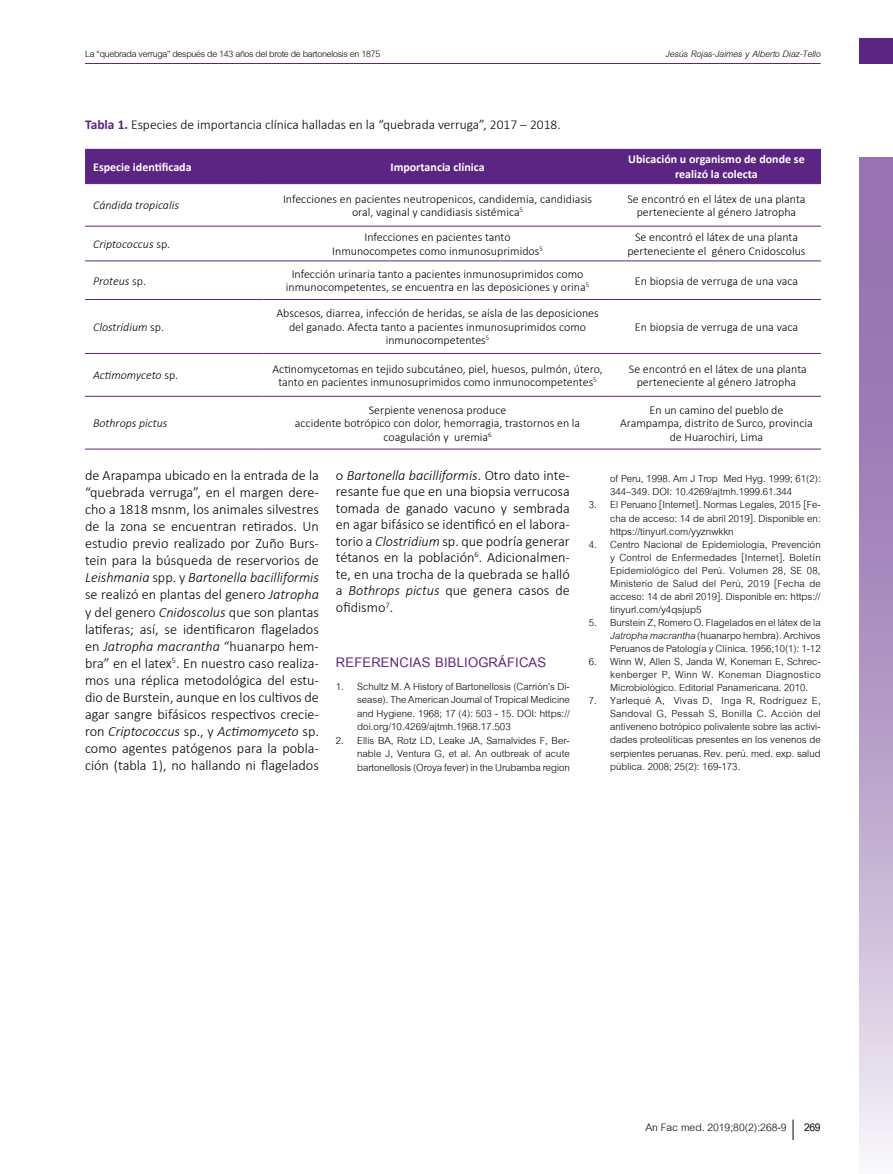
<style>
.page{position:relative;width:893px;height:1174px;background:#fff}
.page>*{position:absolute;margin:0;border:0;box-sizing:border-box;transform-origin:0 0}
.t1{font:700 20.25px "Cordia UPC";letter-spacing:.01em;color:#5c2483}
.t2{font:15.75px "Cordia UPC";color:#000}
.t3{font:15px/13px "Cordia UPC";color:#000;text-align:justify}
.t4{font:300 14.25px/17.1px "Calibri";color:#000;text-align:justify}
.t5{font:300 13.5px "Calibri";color:#000}
.t6{font:13.5px "Cordia UPC";letter-spacing:-.02em;color:#000}
.t7{font:italic 13.5px "Cordia UPC";letter-spacing:-.01em;color:#000}
.t8{font:300 12px/13.5px "Calibri";color:#000;text-align:center}
.t9{font:italic 300 12px "Calibri";color:#000}
.t10{font:700 12px/14.4px "Calibri";color:#fff;text-align:center}
.s1{font-weight:700;color:#5c2483}
.s2{font-style:normal}
.s3{font-style:italic}
.s4{font-weight:700}
</style>
<div class="page">
<svg style="left:859px;top:157px;width:34px;height:998px;background:#b69ec8"></svg>
<div style="left:859px;top:38px;width:34px;height:26px;background:#5c2483"></div>
<hr style="left:85px;top:63px;width:736px;height:1px;background:#5c2483">
<svg style="left:793px;top:1119px;width:1px;height:21px"></svg>
<div style="left:85px;top:149px;width:736px;height:34px;background:#5c2483"></div>
<hr style="left:85px;top:183px;width:178px;height:1px;background:#5c2483">
<hr style="left:263px;top:183px;width:349px;height:1px;background:#5c2483">
<hr style="left:612px;top:183px;width:209px;height:1px;background:#5c2483">
<hr style="left:85px;top:226px;width:178px;height:1px;background:#5c2483">
<hr style="left:263px;top:226px;width:349px;height:1px;background:#5c2483">
<hr style="left:612px;top:226px;width:209px;height:1px;background:#5c2483">
<hr style="left:85px;top:260px;width:178px;height:1px;background:#5c2483">
<hr style="left:263px;top:260px;width:349px;height:1px;background:#5c2483">
<hr style="left:612px;top:260px;width:209px;height:1px;background:#5c2483">
<hr style="left:85px;top:299px;width:178px;height:1px;background:#5c2483">
<hr style="left:263px;top:299px;width:349px;height:1px;background:#5c2483">
<hr style="left:612px;top:299px;width:209px;height:1px;background:#5c2483">
<hr style="left:85px;top:353px;width:178px;height:1px;background:#5c2483">
<hr style="left:263px;top:353px;width:349px;height:1px;background:#5c2483">
<hr style="left:612px;top:353px;width:209px;height:1px;background:#5c2483">
<hr style="left:85px;top:396px;width:178px;height:1px;background:#5c2483">
<hr style="left:263px;top:396px;width:349px;height:1px;background:#5c2483">
<hr style="left:612px;top:396px;width:209px;height:1px;background:#5c2483">
<hr style="left:85px;top:449px;width:178px;height:1px;background:#5c2483">
<hr style="left:263px;top:449px;width:349px;height:1px;background:#5c2483">
<hr style="left:612px;top:449px;width:209px;height:1px;background:#5c2483">
<p class="t6" style="left:85px;top:45px;width:297px">La “quebrada verruga” después de 143 años del brote de bartonelosis en 1875</p>
<p class="t7" style="left:665px;top:45px;width:157px">Jesús Rojas-Jaimes y Alberto Diaz-Tello</p>
<p class="t5" style="left:85px;top:116px;width:477px"><span class="s1">Tabla 1.</span> Especies de importancia clínica halladas en la “quebrada verruga”, 2017 – 2018.</p>
<p class="t10" style="left:93px;top:159px;width:100px">Especie identificada</p>
<p class="t10" style="left:390px;top:159px;width:96px">Importancia clínica</p>
<p class="t10" style="left:628px;top:152px;width:178px">Ubicación u organismo de donde se realizó la colecta</p>
<p class="t9" style="left:93px;top:198px;width:87px">Cándida tropicalis</p>
<p class="t8" style="left:283px;top:192px;width:311px">Infecciones en pacientes neutropenicos, candidemia, candidiasis oral, vaginal y candidiasis sistémica<sup>5</sup></p>
<p class="t8" style="left:628px;top:192px;width:179px">Se encontró en el látex de una planta perteneciente al género Jatropha</p>
<p class="t9" style="left:93px;top:237px;width:79px">Criptococcus <span class="s2">sp.</span></p>
<p class="t8" style="left:332px;top:230px;width:212px">Infecciones en pacientes tanto<br>Inmunocompetes como inmunosuprimidos<sup>5</sup></p>
<p class="t8" style="left:627px;top:230px;width:180px">Se encontró el látex de una planta perteneciente el género Cnidoscolus</p>
<p class="t9" style="left:93px;top:273px;width:54px">Proteus <span class="s2">sp.</span></p>
<p class="t8" style="left:286px;top:267px;width:305px">Infección urinaria tanto a pacientes inmunosuprimidos como inmunocompetentes, se encuentra en las deposiciones y orina<sup>5</sup></p>
<p class="t8" style="left:635px;top:274px;width:165px">En biopsia de verruga de una vaca</p>
<p class="t9" style="left:93px;top:319px;width:72px">Clostridium <span class="s2">sp.</span></p>
<p class="t8" style="left:276px;top:306px;width:324px">Abscesos, diarrea, infección de heridas, se aísla de las deposiciones del ganado. Afecta tanto a pacientes inmunosuprimidos como inmunocompetentes<sup>5</sup></p>
<p class="t8" style="left:635px;top:320px;width:165px">En biopsia de verruga de una vaca</p>
<p class="t9" style="left:93px;top:368px;width:87px">Actimomyceto <span class="s2">sp.</span></p>
<p class="t8" style="left:273px;top:362px;width:332px">Actinomycetomas en tejido subcutáneo, piel, huesos, pulmón, útero, tanto en pacientes inmunosuprimidos como inmunocompetentes<sup>5</sup></p>
<p class="t8" style="left:629px;top:362px;width:179px">Se encontró en el látex de una planta perteneciente al género Jatropha</p>
<p class="t9" style="left:93px;top:416px;width:76px">Bothrops pictus</p>
<p class="t8" style="left:295px;top:403px;width:287px">Serpiente venenosa produce<br>accidente botrópico con dolor, hemorragia, trastornos en la coagulación y uremia<sup>6</sup></p>
<p class="t8" style="left:620px;top:403px;width:194px">En un camino del pueblo de<br>Arampampa, distrito de Surco, provincia de Huarochiri, Lima</p>
<p class="t4" style="left:85px;top:466px;width:235px">de Arapampa ubicado en la entrada de la “quebrada verruga”, en el margen dere&shy;cho a 1818 msnm, los animales silvestres de la zona se encuentran retirados. Un estudio previo realizado por Zuño Burs&shy;tein para la búsqueda de reservorios de <span class="s3">Leishmania</span> spp. y <span class="s3">Bartonella bacilliformis </span>se realizó en plantas del genero <span class="s3">Jatropha </span>y del genero <span class="s3">Cnidoscolus</span> que son plantas latiferas; así, se identificaron flagelados en <span class="s3">Jatropha macrantha</span> “huanarpo hem&shy;bra” en el latex<sup>5</sup>. En nuestro caso realiza&shy;mos una réplica metodológica del estu&shy;dio de Burstein, aunque en los cultivos de agar sangre bifásicos respectivos crecie&shy;ron <span class="s3">Criptococcus</span> sp., y <span class="s3">Actimomyceto</span> sp. como agentes patógenos para la pobla&shy;ción (tabla 1), no hallando ni flagelados</p>
<p class="t4" style="left:336px;top:466px;width:235px;line-height:16.6px">o <span class="s3">Bartonella bacilliformis</span>. Otro dato inte&shy;resante fue que en una biopsia verrucosa tomada de ganado vacuno y sembrada en agar bifásico se identificó en el labora&shy;torio a <span class="s3">Clostridium</span> sp. que podría generar tétanos en la población<sup>6</sup>. Adicionalmen&shy;te, en una trocha de la quebrada se halló a <span class="s3">Bothrops pictus</span> que genera casos de ofidismo<sup>7</sup>.</p>
<h1 class="t1" style="left:336px;top:649px;width:212px">REFERENCIAS BIBLIOGRÁFICAS</h1>
<p class="t3" style="left:357px;top:680px;width:214px;line-height:13.5px;text-indent:-21px">1. Schultz M. A History of Bartonellosis (Carrión’s Di&shy;sease). The American Journal of Tropical Medicine and Hygiene. 1968; 17 (4): 503 - 15. DOI: https:// doi.org/10.4269/ajtmh.1968.17.503</p>
<p class="t3" style="left:357px;top:734px;width:214px;line-height:13.5px;text-indent:-21px">2. Ellis BA, Rotz LD, Leake JA, Samalvides F, Ber&shy;nable J, Ventura G, et al. An outbreak of acute bartonellosis (Oroya fever) in the Urubamba region</p>
<p class="t3" style="left:610px;top:473px;width:212px">of Peru, 1998. Am J Trop Med Hyg. 1999; 61(2):<br>344–349. DOI: 10.4269/ajtmh.1999.61.344</p>
<p class="t3" style="left:610px;top:499px;width:212px;text-indent:-21px">3. El Peruano [Internet]. Normas Legales, 2015 [Fe&shy;cha de acceso: 14 de abril 2019]. Disponible en: https://tinyurl.com/yyznwkkn</p>
<p class="t3" style="left:610px;top:538px;width:212px;text-indent:-21px">4. Centro Nacional de Epidemiologia, Prevención y Control de Enfermedades [Internet]. Boletín Epidemiológico del Perú. Volumen 28, SE 08, Ministerio de Salud del Perú, 2019 [Fecha de acceso: 14 de abril 2019]. Disponible en: https:// tinyurl.com/y4qsjup5</p>
<p class="t3" style="left:610px;top:616px;width:212px;text-indent:-21px">5. Burstein Z, Romero O. Flagelados en el látex de la <span class="s3">Jatropha macrantha</span> (huanarpo hembra). Archivos Peruanos de Patología y Clínica. 1956;10(1): 1-12</p>
<p class="t3" style="left:610px;top:655px;width:212px;text-indent:-21px">6. Winn W, Allen S, Janda W, Koneman E, Schrec&shy;kenberger P, Winn W. Koneman Diagnostico Microbiológico. Editorial Panamericana. 2010.</p>
<p class="t3" style="left:610px;top:694px;width:212px;text-indent:-21px">7. Yarlequé A, Vivas D, Inga R, Rodríguez E, Sandoval G, Pessah S, Bonilla C. Acción del antiveneno botrópico polivalente sobre las activi&shy;dades proteolíticas presentes en los venenos de serpientes peruanas. Rev. perú. med. exp. salud pública. 2008; 25(2): 169-173.</p>
<p class="t2" style="left:645px;top:1117px;width:177px">An Fac med. 2019;80(2):268-9 <span class="s4">269</span></p>
</div>
